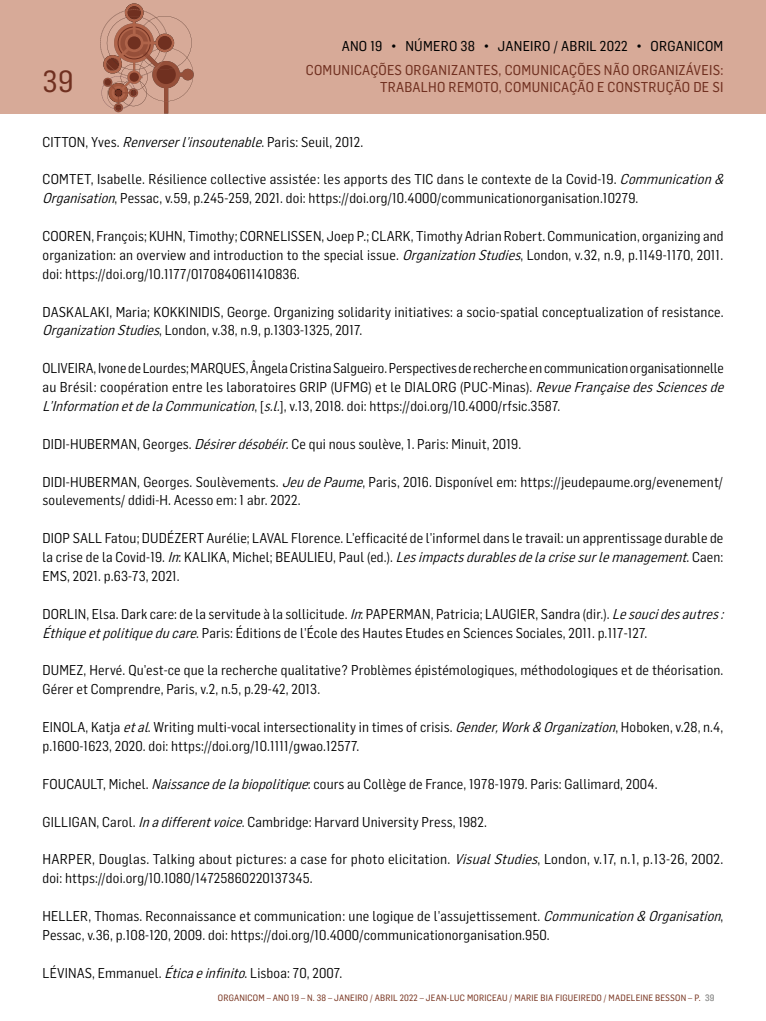
<style>
.page{position:relative;width:766px;height:1021px;background:#fff}
.page>*{position:absolute;margin:0;border:0;box-sizing:border-box;transform-origin:0 0}
.t1{font:30px "Flama Semicondensed Basic";color:#703020}
.t2{font:14px/18.9px "Flama Semicondensed";letter-spacing:.01em;color:#000}
.t3{font:14px/16.8px "Flama Semicondensed Basic";letter-spacing:.02em;color:#703020;text-align:right}
.t4{font:14px "Flama Semicondensed Basic";letter-spacing:.02em;color:#000}
.t5{font:9px "Flama Semicondensed Basic";letter-spacing:.02em;color:#793622}
.s1{font-style:italic}
.s2{color:#9d9d9c}
</style>
<div class="page">
<div style="left:0;top:0;width:765px;height:113px;background:#d7aa98"></div>
<svg style="left:100px;top:3px;width:93px;height:110px"></svg>
<div style="left:158px;top:36px;width:14px;height:14px;background:#703020;border-radius:50%"></div>
<div style="left:104px;top:79px;width:7px;height:7px;background:#703020;border-radius:3px"></div>
<div style="left:128px;top:36px;width:13px;height:13px;background:#703020;border-radius:50%"></div>
<div style="left:115px;top:89px;width:7px;height:7px;background:#703020;border-radius:3px"></div>
<div style="left:129px;top:72px;width:10px;height:10px;background:#703020;border-radius:5px"></div>
<h1 class="t1" style="left:43px;top:62px;width:33px">39</h1>
<p class="t4" style="left:341px;top:37px;width:383px">ANO 19 • NÚMERO 38 • JANEIRO / ABRIL 2022 • ORGANICOM</p>
<p class="t3" style="left:306px;top:61px;width:419px">COMUNICAÇÕES ORGANIZANTES, COMUNICAÇÕES NÃO ORGANIZÁVEIS:<br>TRABALHO REMOTO, COMUNICAÇÃO E CONSTRUÇÃO DE SI</p>
<p class="t2" style="left:43px;top:131px;width:322px">CITTON, Yves. <span class="s1">Renverserl’insoutenable</span>. Paris: Seuil, 2012.</p>
<p class="t2" style="left:43px;top:169px;width:686px">COMTET, Isabelle. Résilience collective assistée : les apports des TIC dans le contexte de la Covid-19. <span class="s1">Communication&amp;<br>Organisation</span>, Pessac, v. 59, p. 245-259, 2021. doi: https://doi.org/10.4000/communicationorganisation.10279.</p>
<p class="t2" style="left:43px;top:226px;width:682px;text-align:justify">COOREN, François; KUHN, Timothy; CORNELISSEN, Joep P.; CLARK, Timothy Adrian Robert. Communication, organizing and organization: an overview and introduction to the special issue. <span class="s1">OrganizationStudies</span>, London, v. 32, n. 9, p. 1149-1170, 2011. doi: https://doi.org/10.1177/0170840611410836.</p>
<p class="t2" style="left:43px;top:301px;width:682px">DASKALAKI, Maria; KOKKINIDIS, George. Organizing solidarity initiatives: a socio-spatial conceptualization of resistance.<br><span class="s1">OrganizationStudies</span>, London, v. 38, n. 9, p. 1303-1325, 2017.</p>
<p class="t2" style="left:43px;top:358px;width:686px">OLIVEIRA, Ivone de Lourdes; MARQUES, Ângela Cristina Salgueiro. Perspectives de recherche en communication organisationnelle au Brésil : coopération entre les laboratoires GRIP (UFMG) et le DIALORG (PUC-Minas). <span class="s1">RevueFrançaisedesSciencesde<br>L’InformationetdelaCommunication</span>, [<span class="s1">s.l.</span>], v. 13, 2018. doi: https://doi.org/10.4000/rfsic.3587.</p>
<p class="t2" style="left:43px;top:434px;width:480px">DIDI-HUBERMAN, Georges. <span class="s1">Désirerdésobéir</span>. Ce qui nous soulève, 1. Paris: Minuit, 2019.</p>
<p class="t2" style="left:43px;top:471px;width:682px">DIDI-HUBERMAN, Georges. Soulèvements. <span class="s1">JeudePaume</span>, Paris, 2016. Disponível em: https://jeudepaume.org/evenement/ soulevements/ ddidi-H. Acesso em: 1 abr. 2022.</p>
<p class="t2" style="left:43px;top:528px;width:682px;text-align:justify">DIOP SALL Fatou; DUDÉZERT Aurélie; LAVAL Florence. L’efficacité de l’informel dans le travail : un apprentissage durable de la crise de la Covid-19. <span class="s1">In</span>: KALIKA, Michel; BEAULIEU, Paul (ed.). <span class="s1">Lesimpactsdurablesdelacrisesurlemanagement</span>. Caen:<br>EMS, 2021. p. 63-73, 2021.</p>
<p class="t2" style="left:43px;top:603px;width:686px">DORLIN, Elsa. Dark care : de la servitude à la sollicitude. <span class="s1">In</span>: PAPERMAN, Patricia; LAUGIER, Sandra (dir.). <span class="s1">Lesoucidesautres:<br>Éthiqueetpolitiqueducare</span>. Paris: Éditions de l’École des Hautes Etudes en Sciences Sociales, 2011. p. 117-127.</p>
<p class="t2" style="left:43px;top:660px;width:682px">DUMEZ, Hervé. Qu’est-ce que la recherche qualitative ? Problèmes épistémologiques, méthodologiques et de théorisation.<br>Gérer et Comprendre, Paris, v. 2, n. 5, p. 29-42, 2013.</p>
<p class="t2" style="left:43px;top:717px;width:682px">EINOLA, Katja <span class="s1">etal</span>. Writing multi-vocal intersectionality in times of crisis. <span class="s1">Gender,Work&amp; Organization</span>, Hoboken, v. 28, n. 4, p. 1600-1623, 2020. doi: https://doi.org/10.1111/gwao.12577.</p>
<p class="t2" style="left:43px;top:773px;width:616px">FOUCAULT, Michel. <span class="s1">Naissancedelabiopolitique</span>: cours au Collège de France, 1978-1979. Paris: Gallimard, 2004.</p>
<p class="t2" style="left:43px;top:811px;width:445px">GILLIGAN, Carol. <span class="s1">Inadifferentvoice</span>. Cambridge: Harvard University Press, 1982.</p>
<p class="t2" style="left:43px;top:849px;width:682px">HARPER, Douglas. Talking about pictures: a case for photo elicitation. <span class="s1">VisualStudies</span>, London, v. 17, n. 1, p. 13-26, 2002. doi: https://doi.org/10.1080/14725860220137345.</p>
<p class="t2" style="left:43px;top:906px;width:683px">HELLER, Thomas. Reconnaissance et communication : une logique de l’assujettissement. <span class="s1">Communication&amp; Organisation</span>,<br>Pessac, v. 36, p. 108-120, 2009. doi: https://doi.org/10.4000/communicationorganisation.950.</p>
<p class="t2" style="left:43px;top:962px;width:301px">LÉVINAS, Emmanuel. <span class="s1">Éticaeinfinito</span>. Lisboa: 70, 2007.</p>
<p class="t5" style="left:218px;top:992px;width:262px">ORGANICOM – ANO 19 – N. 38 – JANEIRO / ABRIL 2022 – JEAN-LUC MORICEA</p>
<p class="t5" style="left:502px;top:992px;width:24px">U / MARIE</p>
<p class="t5" style="left:540px;top:992px;width:38px">BIA FIGUEIRE</p>
<p class="t5" style="left:591px;top:992px;width:41px">DO / MADELEINE</p>
<p class="t5" style="left:655px;top:992px;width:60px">BESSON – P. <span class="s2">39</span></p>
</div>
